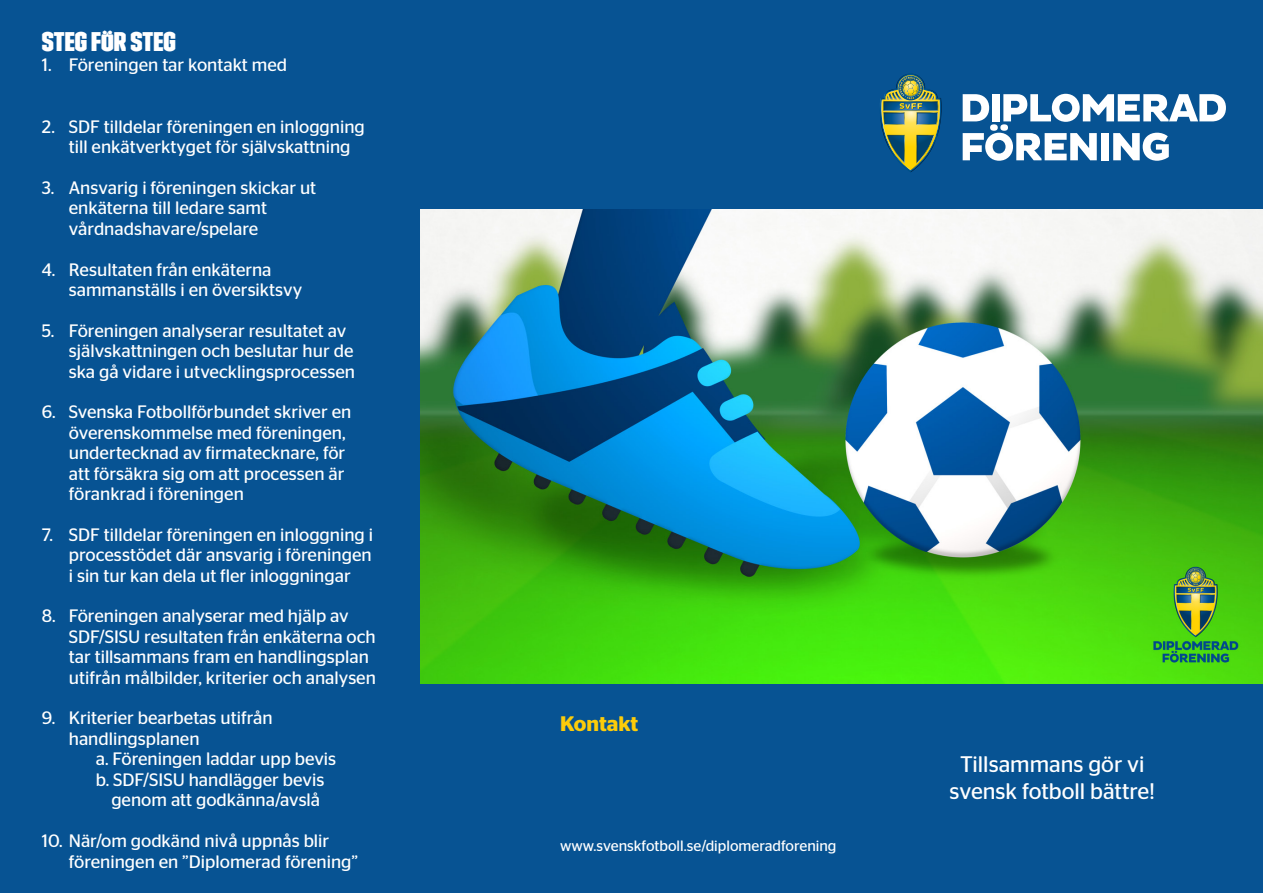
<style>
.page{position:relative;width:1263px;height:893px;background:#075393}
.page>*{position:absolute;margin:0;border:0;box-sizing:border-box;transform-origin:0 0}
.t1{font:condensed 27px "Sv FF Trim";color:#fff}
.t2{font:22.5px/27px "Stag Sans";color:#fff;text-align:center}
.t3{font:600 21px "Stag Sans";color:#fccc0a}
.t4{font:18px/20.4px "Stag Sans";color:#fff}
.t5{font:15px "Stag Sans";color:#fff}
</style>
<div class="page">
<img style="left:880px;top:74px;width:62px;height:98px">
<svg style="left:963px;top:94px;width:263px;height:67px"></svg>
<img style="left:421px;top:210px;width:841px;height:473px">
<p class="t1" style="left:42px;top:30px;width:135px">STEG FÖR STEG</p>
<p class="t4" style="left:42px;top:55px;width:247px">1. Föreningen tar kontakt med</p>
<p class="t4" style="left:69px;top:116px;width:298px;text-indent:-27px">2. SDF tilldelar föreningen en inloggning till enkätverktyget för självskattning</p>
<p class="t4" style="left:69px;top:177px;width:249px;text-indent:-27px">3. Ansvarig i föreningen skickar ut enkäterna till ledare samt vårdnadshavare/spelare</p>
<p class="t4" style="left:69px;top:259px;width:235px;text-indent:-27px">4. Resultaten från enkäterna sammanställs i en översiktsvy</p>
<p class="t4" style="left:69px;top:320px;width:288px;text-indent:-27px">5. Föreningen analyserar resultatet av självskattningen och beslutar hur de ska gå vidare i utvecklingsprocessen</p>
<p class="t4" style="left:69px;top:402px;width:284px;text-indent:-27px">6. Svenska Fotbollförbundet skriver en överenskommelse med föreningen, undertecknad av firmatecknare, för att försäkra sig om att processen är förankrad i föreningen</p>
<p class="t4" style="left:69px;top:524px;width:306px;text-align:justify;text-indent:-27px">7. SDF tilldelar föreningen en inloggning i processtödet där ansvarig i föreningen i sin tur kan dela ut fler inloggningar</p>
<p class="t4" style="left:69px;top:606px;width:309px;text-indent:-27px">8. Föreningen analyserar med hjälp av SDF/SISU resultaten från enkäterna och tar tillsammans fram en handlingsplan utifrån målbilder, kriterier och analysen</p>
<p class="t4" style="left:42px;top:708px;width:232px">9. Kriterier bearbetas utifrån</p>
<p class="t4" style="left:69px;top:728px;width:132px">handlingsplanen</p>
<p class="t4" style="left:96px;top:748px;width:242px">a. Föreningen laddar upp bevis</p>
<p class="t4" style="left:96px;top:769px;width:230px">b. SDF/SISU handlägger bevis</p>
<p class="t4" style="left:111px;top:789px;width:210px">genom att godkänna/avslå</p>
<p class="t4" style="left:69px;top:830px;width:291px;line-height:21px;text-indent:-27px">10. När/om godkänd nivå uppnås blir föreningen en ”Diplomerad förening”</p>
<p class="t3" style="left:560px;top:711px;width:80px">Kontakt</p>
<p class="t5" style="left:560px;top:837px;width:278px">www.svenskfotboll.se/diplomeradforening</p>
<p class="t2" style="left:949px;top:751px;width:207px">Tillsammans gör vi svensk fotboll bättre!</p>
</div>
